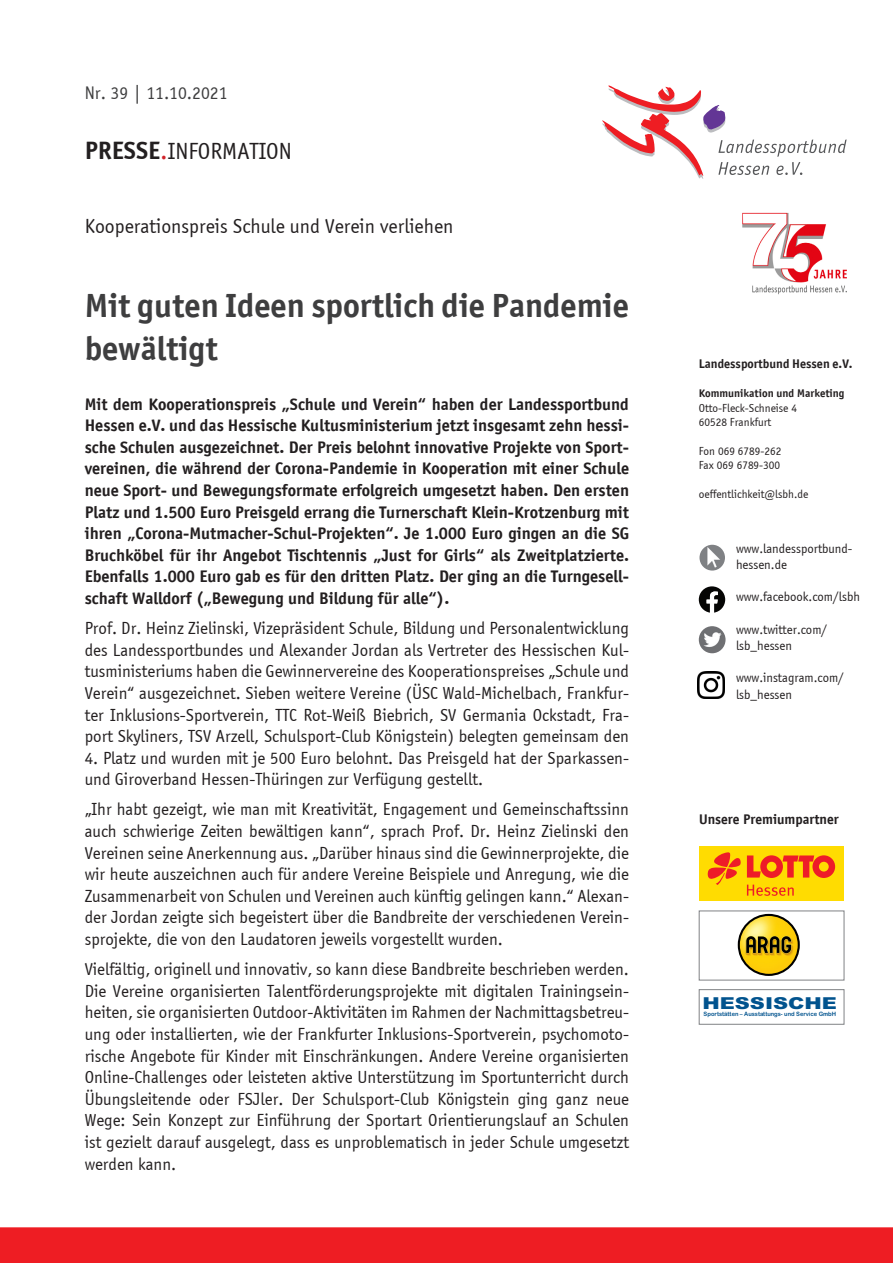
<style>
.page{position:relative;width:893px;height:1263px;background:#fff}
.page>*{position:absolute;margin:0;border:0;box-sizing:border-box;transform-origin:0 0}
.Headline{font:700 36px/43.2px "Sportiv";color:#3e3e3f}
.Grundtext{font:24px "Sportiv";color:#231f20}
.Dachzeile{font:21px "Sportiv";color:#231f20}
.Headline-2{font:18.75px "Sportiv";color:#3e3e3f}
.Grundtext-2{font:18px/21.6px "Sportiv";color:#231f20;text-align:justify}
.Grundtext-3{font:700 18px/21.6px "Sportiv";color:#231f20;text-align:justify}
.t1{font:900 16.5px "Arial";color:#01538e;scale:1.27 1}
.t2{font:700 15px "Sportiv";color:#231f20}
.t3{font:13.5px/16.2px "Sportiv";color:#231f20}
.t4{font:700 13.5px "Sportiv";color:#231f20}
.t5{font:12px "Sportiv";color:#231f20}
.t6{font:700 12px "Sportiv";color:#231f20}
.t7{font:6px "Arial Rounded MT Bold";color:#01538e;scale:.96 1}
.s1{font-weight:700;font-size:27px}
.s2{font-size:27px;color:#d1232a}
</style>
<div class="page">
<div style="left:0;top:1227px;width:893px;height:36px;background:#ee1d23"></div>
<svg style="left:602px;top:85px;width:245px;height:94px"></svg>
<div style="left:699px;top:846px;width:145px;height:55px;background:#ffdc01"></div>
<svg style="left:747px;top:855px;width:88px;height:23px"></svg>
<svg style="left:708px;top:852px;width:33px;height:33px"></svg>
<svg style="left:747px;top:885px;width:47px;height:11px"></svg>
<svg style="left:738px;top:914px;width:62px;height:62px"></svg>
<img style="left:740px;top:916px;width:58px;height:58px;border-radius:29px">
<svg style="left:746px;top:936px;width:45px;height:17px"></svg>
<div style="left:699px;top:910px;width:145px;height:70px;border:1px solid #808285"></div>
<div style="left:699px;top:989px;width:145px;height:36px;border:1px solid #808285"></div>
<svg style="left:699px;top:586px;width:26px;height:27px"></svg>
<img style="left:699px;top:626px;width:26px;height:27px;border-radius:13px">
<img style="left:699px;top:545px;width:26px;height:26px;border-radius:13px">
<img style="left:698px;top:672px;width:27px;height:27px">
<img style="left:742px;top:212px;width:104px;height:83px">
<p class="Headline-2" style="left:85px;top:83px;width:144px">Nr. 39 | 11.10.2021</p>
<p class="Grundtext" style="left:85px;top:138px;width:209px"><span class="s1">PRESSE</span><span class="s2">.</span>INFORMATION</p>
<p class="Dachzeile" style="left:85px;top:214px;width:370px">Kooperationspreis Schule und Verein verliehen</p>
<p class="Headline" style="left:85px;top:284px;width:546px">Mit guten Ideen sportlich die Pandemie bewältigt</p>
<p class="Grundtext-3" style="left:85px;top:393px;width:546px">Mit dem Kooperationspreis „Schule und Verein“ haben der Landessportbund Hessen e.V. und das Hessische Kultusministerium jetzt insgesamt zehn hessi&shy;sche Schulen ausgezeichnet. Der Preis belohnt innovative Projekte von Sport&shy;vereinen, die während der Corona-Pandemie in Kooperation mit einer Schule neue Sport- und Bewegungsformate erfolgreich umgesetzt haben. Den ersten Platz und 1.500 Euro Preisgeld errang die Turnerschaft Klein-Krotzenburg mit ihren „Corona-Mutmacher-Schul-Projekten“. Je 1.000 Euro gingen an die SG Bruchköbel für ihr Angebot Tischtennis „Just for Girls“ als Zweitplatzierte.<br>Ebenfalls 1.000 Euro gab es für den dritten Platz. Der ging an die Turngesell&shy;schaft Walldorf („Bewegung und Bildung für alle“).</p>
<p class="Grundtext-2" style="left:85px;top:617px;width:546px">Prof. Dr. Heinz Zielinski, Vizepräsident Schule, Bildung und Personalentwicklung des Landessportbundes und Alexander Jordan als Vertreter des Hessischen Kul&shy;tusministeriums haben die Gewinnervereine des Kooperationspreises „Schule und Verein“ ausgezeichnet. Sieben weitere Vereine (ÜSC Wald-Michelbach, Frankfur&shy;ter Inklusions-Sportverein, TTC Rot-Weiß Biebrich, SV Germania Ockstadt, Fra&shy;port Skyliners, TSV Arzell, Schulsport-Club Königstein) belegten gemeinsam den</p>
<p class="Grundtext-2" style="left:85px;top:747px;width:546px">4. Platz und wurden mit je 500 Euro belohnt. Das Preisgeld hat der Sparkassen&shy;und Giroverband Hessen-Thüringen zur Verfügung gestellt.</p>
<p class="Grundtext-2" style="left:85px;top:799px;width:546px">„Ihr habt gezeigt, wie man mit Kreativität, Engagement und Gemeinschaftssinn auch schwierige Zeiten bewältigen kann“, sprach Prof. Dr. Heinz Zielinski den Vereinen seine Anerkennung aus. „Darüber hinaus sind die Gewinnerprojekte, die wir heute auszeichnen auch für andere Vereine Beispiele und Anregung, wie die Zusammenarbeit von Schulen und Vereinen auch künftig gelingen kann.“ Alexan&shy;der Jordan zeigte sich begeistert über die Bandbreite der verschiedenen Verein&shy;sprojekte, die von den Laudatoren jeweils vorgestellt wurden.</p>
<p class="Grundtext-2" style="left:85px;top:958px;width:546px">Vielfältig, originell und innovativ, so kann diese Bandbreite beschrieben werden.<br>Die Vereine organisierten Talentförderungsprojekte mit digitalen Trainingsein&shy;heiten, sie organisierten Outdoor-Aktivitäten im Rahmen der Nachmittagsbetreu&shy;ung oder installierten, wie der Frankfurter Inklusions-Sportverein, psychomoto&shy;rische Angebote für Kinder mit Einschränkungen. Andere Vereine organisierten Online-Challenges oder leisteten aktive Unterstützung im Sportunterricht durch Übungsleitende oder FSJler. Der Schulsport-Club Königstein ging ganz neue Wege: Sein Konzept zur Einführung der Sportart Orientierungslauf an Schulen ist gezielt darauf ausgelegt, dass es unproblematisch in jeder Schule umgesetzt werden kann.</p>
<p class="t4" style="left:699px;top:356px;width:155px">Landessportbund Hessen e.V.</p>
<p class="t6" style="left:699px;top:386px;width:147px">Kommunikation und Marketing</p>
<p class="t5" style="left:699px;top:401px;width:100px">Otto-Fleck-Schneise 4</p>
<p class="t5" style="left:699px;top:415px;width:74px">60528 Frankfurt</p>
<p class="t5" style="left:699px;top:444px;width:84px">Fon 069 6789-262</p>
<p class="t5" style="left:699px;top:459px;width:83px">Fax 069 6789-300</p>
<p class="t5" style="left:699px;top:487px;width:111px">oeffentlichkeit@lsbh.de</p>
<p class="t3" style="left:736px;top:540px;width:118px">www.landessportbund&shy;hessen.de</p>
<p class="t3" style="left:736px;top:589px;width:125px">www.facebook.com/lsbh</p>
<p class="t3" style="left:736px;top:621px;width:93px">www.twitter.com/ lsb_hessen</p>
<p class="t3" style="left:736px;top:670px;width:109px">www.instagram.com/ lsb_hessen</p>
<p class="t2" style="left:699px;top:811px;width:141px">Unsere Premiumpartner</p>
<p class="t1" style="left:702px;top:991px;width:108px">HESSISCHE</p>
<p class="t7" style="left:704px;top:1011px;width:140px">Sportstätten – Ausstattungs- und Service GmbH</p>
</div>
